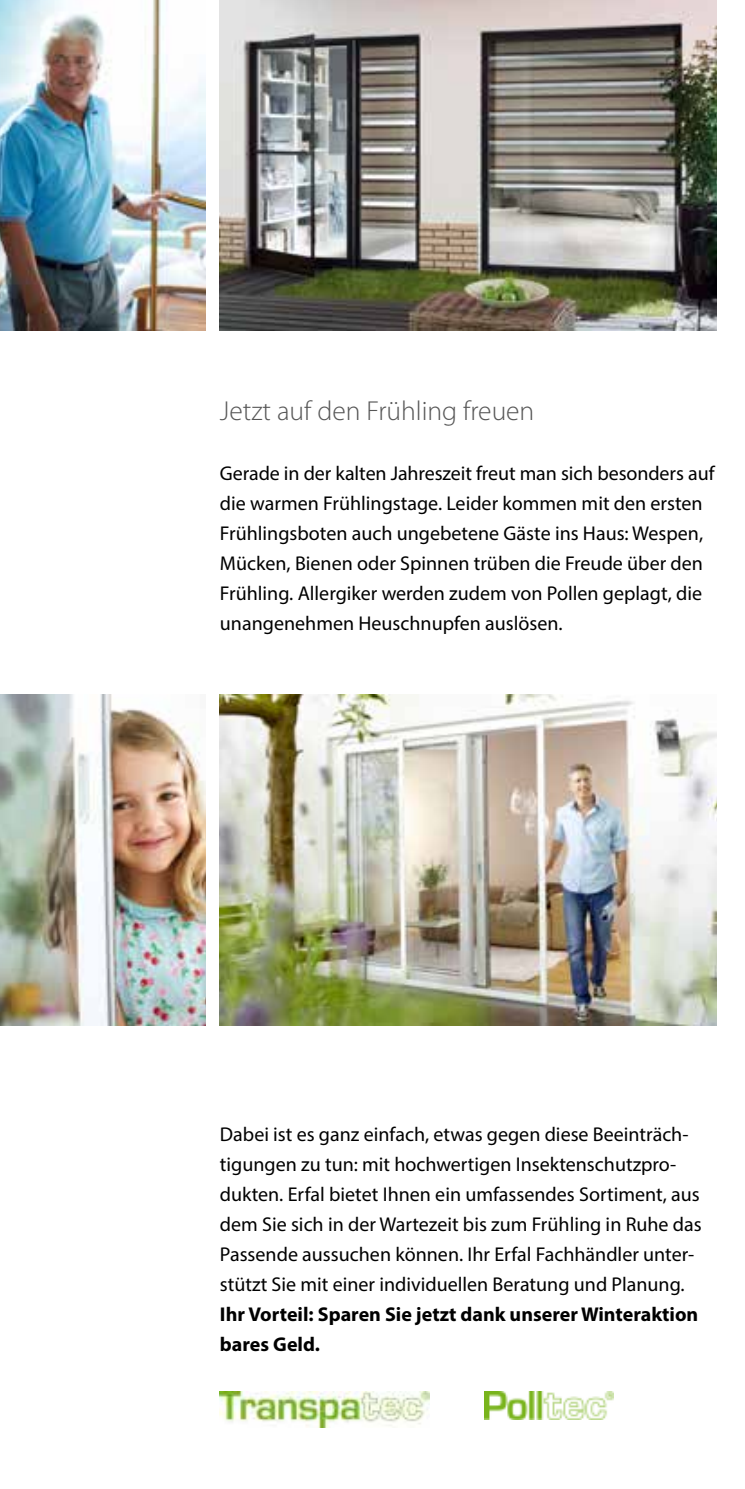
<style>
.page{position:relative;width:745px;height:1489px;background:#fff}
.page>*{position:absolute;margin:0;border:0;box-sizing:border-box;transform-origin:0 0}
.t1{font:300 27.5px "Myriad Pro";color:#565656}
.t2{font:20px/30px "Myriad Pro";color:#000}
.t3{font:700 20px/30px "Myriad Pro";color:#000}
</style>
<div class="page">
<img style="left:220px;top:0;width:496px;height:330px">
<img style="left:0;top:0;width:206px;height:330px">
<img style="left:220px;top:694px;width:496px;height:330px">
<img style="left:0;top:694px;width:206px;height:330px">
<img style="left:484px;top:1391px;width:129px;height:28px">
<img style="left:220px;top:1391px;width:209px;height:36px">
<h1 class="t1" style="left:220px;top:394px;width:316px">Jetzt auf den Frühling freuen</h1>
<p class="t2" style="left:220px;top:458px;width:496px">Gerade in der kalten Jahreszeit freut man sich besonders auf die warmen Frühlingstage. Leider kommen mit den ersten Frühlingsboten auch ungebetene Gäste ins Haus: Wespen, Mücken, Bienen oder Spinnen trüben die Freude über den Frühling. Allergiker werden zudem von Pollen geplagt, die unangenehmen Heuschnupfen auslösen.</p>
<p class="t2" style="left:220px;top:1118px;width:483px">Dabei ist es ganz einfach, etwas gegen diese Beeinträch&shy;tigungen zu tun: mit hochwertigen Insektenschutzpro&shy;dukten. Erfal bietet Ihnen ein umfassendes Sortiment, aus dem Sie sich in der Wartezeit bis zum Frühling in Ruhe das Passende aussuchen können. Ihr Erfal Fachhändler unter&shy;stützt Sie mit einer individuellen Beratung und Planung.</p>
<p class="t3" style="left:220px;top:1298px;width:479px">Ihr Vorteil: Sparen Sie jetzt dank unserer Winteraktion bares Geld.</p>
</div>
